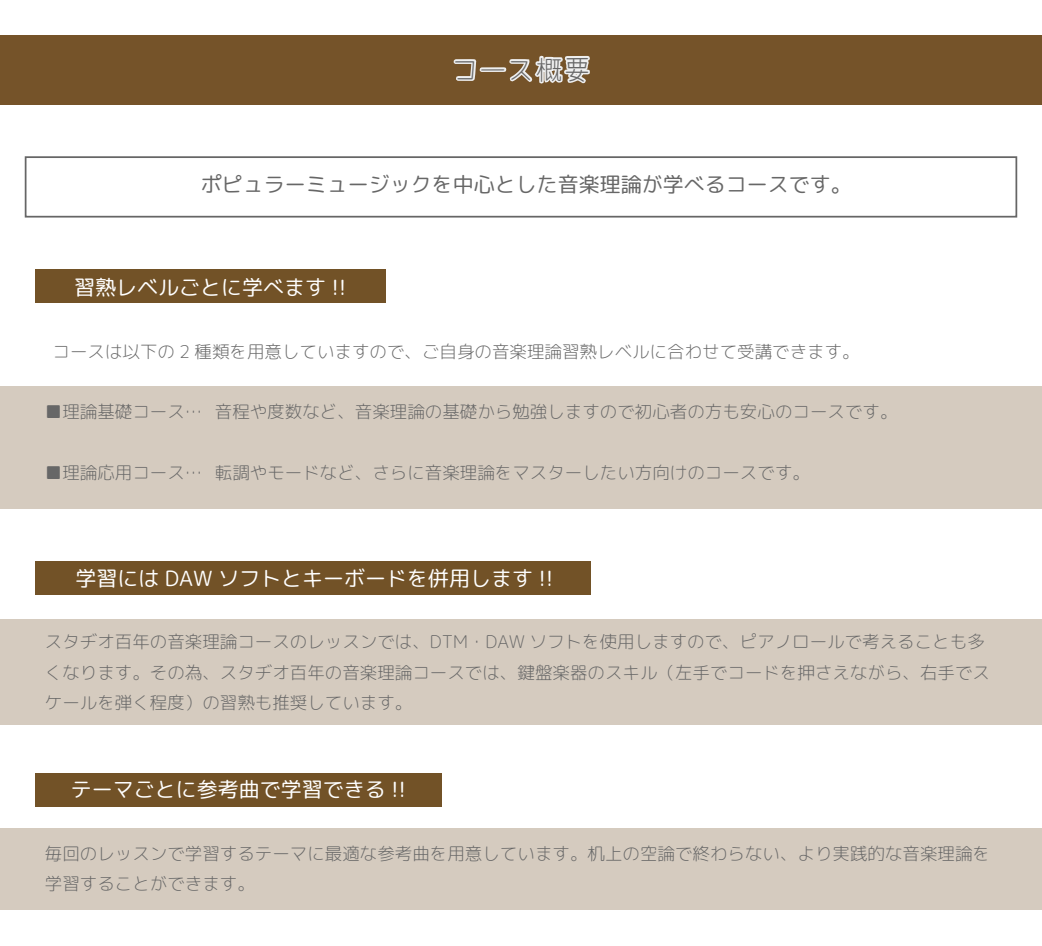
<style>
.page{position:relative;width:1042px;height:946px;background:#fff}
.page>*{position:absolute;margin:0;border:0;box-sizing:border-box;transform-origin:0 0}
.t1{font:28px "Yomogi Font";color:#676767}
.t2{font:21px "rounded mgenplus 1 p regular";color:#fff}
.t3{font:21px "rounded mgenplus 1 p regular";color:#676767}
.t4{font:17.5px/30.6px "rounded mgenplus 1 p light";color:#676767}
</style>
<div class="page">
<div style="left:0;top:386px;width:1042px;height:122px;background:#d5cbbf"></div>
<div style="left:0;top:35px;width:1042px;height:70px;background:#755329"></div>
<svg style="left:453px;top:59px;width:23px;height:22px"></svg>
<div style="left:480px;top:67px;width:26px;height:5px;border:4px solid #efefef"></div>
<svg style="left:508px;top:55px;width:84px;height:454px"></svg>
<div style="left:25px;top:156px;width:992px;height:61px;border:2px solid #666"></div>
<div style="left:35px;top:269px;width:350px;height:34px;background:#725227"></div>
<div style="left:0;top:619px;width:1042px;height:106px;background:#d5cbbf"></div>
<div style="left:0;top:828px;width:1042px;height:82px;background:#d5cbbf"></div>
<div style="left:35px;top:561px;width:556px;height:34px;background:#725227"></div>
<div style="left:35px;top:772px;width:407px;height:34px;background:#725227"></div>
<h1 class="t1" style="left:451px;top:55px;width:141px">コース概要</h1>
<p class="t3" style="left:201px;top:169px;width:653px">ポピュラーミュージックを中心とした音楽理論が学べるコースです。</p>
<p class="t2" style="left:74px;top:272px;width:274px">習熟レベルごとに学べます !!</p>
<p class="t4" style="left:53px;top:336px;width:808px">コースは以下の 2 種類を用意していますので、ご自身の音楽理論習熟レベルに合わせて受講できます。</p>
<p class="t4" style="left:45px;top:396px;width:854px">■理論基礎コース… 音程や度数など、音楽理論の基礎から勉強しますので初心者の方も安心のコースです。</p>
<p class="t4" style="left:45px;top:457px;width:766px">■理論応用コース… 転調やモードなど、さらに音楽理論をマスターしたい方向けのコースです。</p>
<p class="t2" style="left:76px;top:563px;width:479px">学習には DAW ソフトとキーボードを併用します !!</p>
<p class="t4" style="left:45px;top:626px;width:946px">スタヂオ百年の音楽理論コースのレッスンでは、DTM・DAW ソフトを使用しますので、ピアノロールで考えることも多くなります。その為、スタヂオ百年の音楽理論コースでは、鍵盤楽器のスキル（左手でコードを押さえながら、右手でスケールを弾く程度）の習熟も推奨しています。</p>
<p class="t2" style="left:71px;top:774px;width:337px">テーマごとに参考曲で学習できる !!</p>
<p class="t4" style="left:45px;top:837px;width:946px">毎回のレッスンで学習するテーマに最適な参考曲を用意しています。机上の空論で終わらない、より実践的な音楽理論を学習することができます。</p>
</div>
